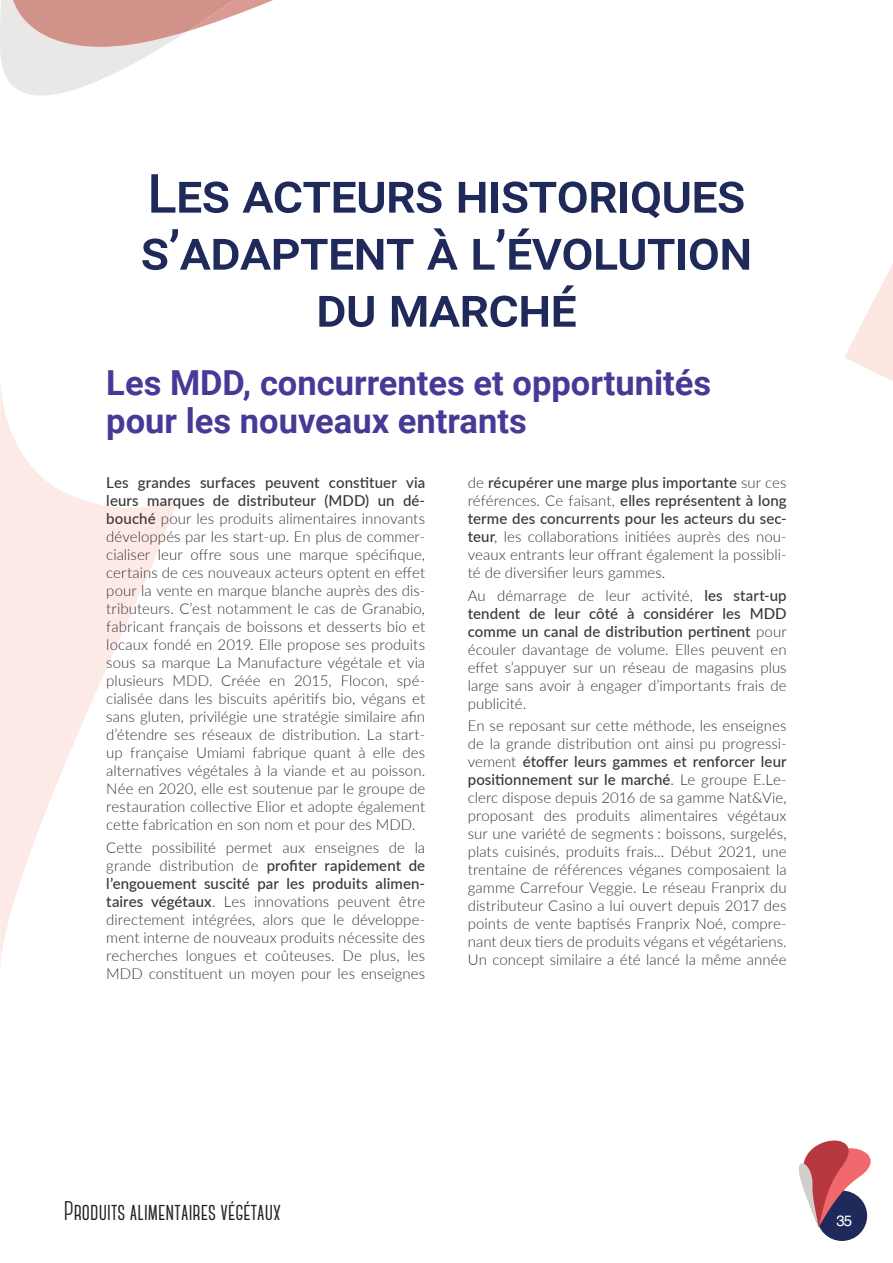
<style>
.page{position:relative;width:893px;height:1263px;background:#fff}
.page>*{position:absolute;margin:0;border:0;box-sizing:border-box;transform-origin:0 0}
.t1{font:500 54px/57px "Roboto";letter-spacing:-.01em;color:#1f2a5a;text-align:center}
.t2{font:700 34.5px/37.5px "Roboto";color:#463a97}
.t3{font:700 27px "Canter";color:#231f20}
.t4{font:300 15px/18px "Lato";letter-spacing:.005em;color:#3a3437;text-align:justify}
.t5{font:15px "Helvetica";color:#fff}
.s1{font-weight:500}
</style>
<div class="page">
<svg style="left:0;top:0;width:273px;height:96px"></svg>
<div style="left:817px;top:1190px;width:50px;height:51px;background:#1f2a5a;border-radius:50%"></div>
<svg style="left:799px;top:1140px;width:72px;height:87px"></svg>
<svg style="left:845px;top:264px;width:48px;height:117px"></svg>
<svg style="left:0;top:384px;width:175px;height:580px"></svg>
<h1 class="t1" style="left:141px;top:163px;width:613px">LES ACTEURS HISTORIQUES<br>S’ADAPTENT À L’ÉVOLUTION<br>DU MARCHÉ</h1>
<h2 class="t2" style="left:106px;top:363px;width:606px">Les MDD, concurrentes et opportunités pour les nouveaux entrants</h2>
<p class="t4" style="left:106px;top:473px;width:320px"><span class="s1">Les grandes surfaces peuvent constituer via leurs marques de distributeur (MDD) un dé&shy;bouché</span> pour les produits alimentaires innovants développés par les start-up. En plus de commer&shy;cialiser leur offre sous une marque spécifique, certains de ces nouveaux acteurs optent en effet pour la vente en marque blanche auprès des dis&shy;tributeurs. C’est notamment le cas de Granabio, fabricant français de boissons et desserts bio et locaux fondé en 2019. Elle propose ses produits sous sa marque La Manufacture végétale et via plusieurs MDD. Créée en 2015, Flocon, spé&shy;cialisée dans les biscuits apéritifs bio, végans et sans gluten, privilégie une stratégie similaire afin d’étendre ses réseaux de distribution. La start&shy;up française Umiami fabrique quant à elle des alternatives végétales à la viande et au poisson.<br>Née en 2020, elle est soutenue par le groupe de restauration collective Elior et adopte également cette fabrication en son nom et pour des MDD.</p>
<p class="t4" style="left:106px;top:838px;width:320px">Cette possibilité permet aux enseignes de la grande distribution de <span class="s1">profiter rapidement de l’engouement suscité par les produits alimen&shy;taires végétaux</span>. Les innovations peuvent être directement intégrées, alors que le développe&shy;ment interne de nouveaux produits nécessite des recherches longues et coûteuses. De plus, les MDD constituent un moyen pour les enseignes</p>
<p class="t4" style="left:468px;top:473px;width:320px">de <span class="s1">récupérer une marge plus importante</span> sur ces références. Ce faisant, <span class="s1">elles représentent à long terme des concurrents pour les acteurs du sec&shy;teur</span>, les collaborations initiées auprès des nou&shy;veaux entrants leur offrant également la possibli&shy;té de diversifier leurs gammes.</p>
<p class="t4" style="left:468px;top:586px;width:320px">Au démarrage de leur activité, <span class="s1">les start-up tendent de leur côté à considérer les MDD comme un canal de distribution pertinent</span> pour écouler davantage de volume. Elles peuvent en effet s’appuyer sur un réseau de magasins plus large sans avoir à engager d’importants frais de publicité.</p>
<p class="t4" style="left:468px;top:716px;width:320px">En se reposant sur cette méthode, les enseignes de la grande distribution ont ainsi pu progressi&shy;vement <span class="s1">étoffer leurs gammes et renforcer leur positionnement sur le marché</span>. Le groupe E.Le&shy;clerc dispose depuis 2016 de sa gamme Nat&amp;Vie, proposant des produits alimentaires végétaux sur une variété de segments : boissons, surgelés, plats cuisinés, produits frais... Début 2021, une trentaine de références véganes composaient la gamme Carrefour Veggie. Le réseau Franprix du distributeur Casino a lui ouvert depuis 2017 des points de vente baptisés Franprix Noé, compre&shy;nant deux tiers de produits végans et végétariens.<br>Un concept similaire a été lancé la même année</p>
<h3 class="t3" style="left:64px;top:1198px;width:219px">Produits alimentaires végétaux</h3>
<p class="t5" style="left:837px;top:1209px;width:17px">35</p>
</div>
